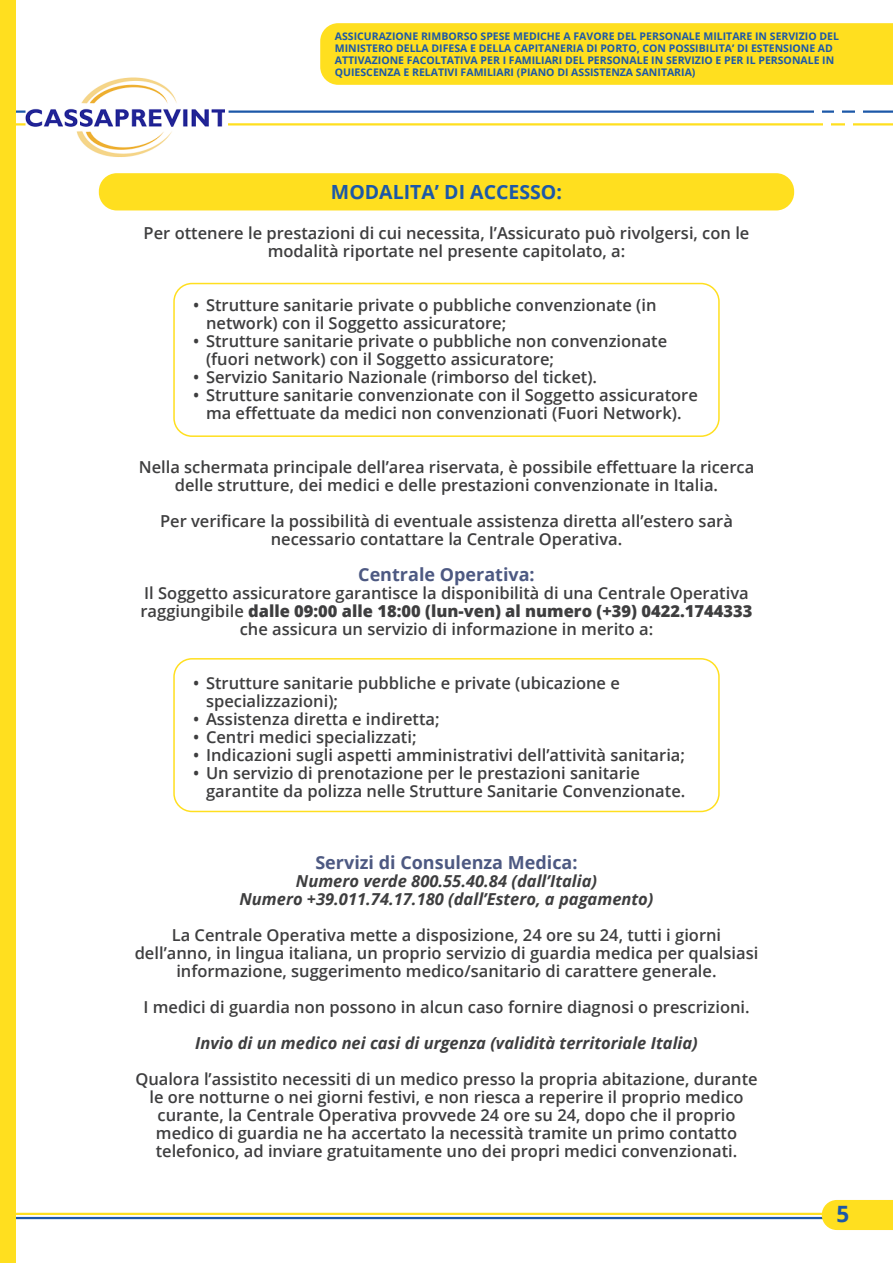
<style>
.page{position:relative;width:893px;height:1263px;background:#fff}
.page>*{position:absolute;margin:0;border:0;box-sizing:border-box;transform-origin:0 0}
.t1{font:700 22.5px "Open Sans";color:#1c58a8}
.t2{font:700 19.5px "Open Sans";color:#1c58a8}
.t3{font:700 18px "Open Sans";color:#4d5982}
.t4{font:600 16.5px/18px "Open Sans";color:#3e3e3f;text-align:center}
.t5{font:italic 700 16.5px "Open Sans";color:#3e3e3f}
.t6{font:700 10.5px/12px "Open Sans";color:#1c58a8}
.s1{font-weight:800}
</style>
<div class="page">
<img style="left:24px;top:77px;width:200px;height:80px">
<hr style="left:229px;top:110px;width:664px;height:3px;background:#1c58a8">
<hr style="left:228px;top:123px;width:665px;height:2px;background:#ffdf1f">
<hr style="left:0;top:110px;width:26px;height:3px;background:#1c58a8">
<hr style="left:0;top:123px;width:26px;height:2px;background:#ffdf1f">
<div style="left:814px;top:108px;width:8px;height:7px;background:#fff"></div>
<div style="left:823px;top:120px;width:8px;height:7px;background:#fff"></div>
<div style="left:835px;top:108px;width:7px;height:7px;background:#fff"></div>
<div style="left:855px;top:108px;width:7px;height:7px;background:#fff"></div>
<div style="left:845px;top:120px;width:7px;height:7px;background:#fff"></div>
<hr style="left:0;top:1213px;width:893px;height:2px;background:#ffdf1f">
<hr style="left:0;top:1217px;width:893px;height:2px;background:#1c58a8">
<div style="left:320px;top:23px;width:573px;height:62px;background:#ffdf1f"></div>
<div style="left:0;top:0;width:16px;height:1263px;background:#ffdf1f"></div>
<div style="left:822px;top:1200px;width:71px;height:30px;background:#ffdf1f"></div>
<div style="left:99px;top:173px;width:695px;height:37px;background:#ffdf1f;border-radius:18px"></div>
<div style="left:173px;top:283px;width:547px;height:154px;border:2px solid #ffdf1f;border-radius:18px"></div>
<div style="left:173px;top:658px;width:547px;height:154px;border:2px solid #ffdf1f;border-radius:18px"></div>
<p class="t6" style="left:335px;top:30px;width:506px">ASSICURAZIONE RIMBORSO SPESE MEDICHE A FAVORE DEL PERSONALE MILITARE IN SERVIZIO DEL MINISTERO DELLA DIFESA E DELLA CAPITANERIA DI PORTO, CON POSSIBILITA’ DI ESTENSIONE AD ATTIVAZIONE FACOLTATIVA PER I FAMILIARI DEL PERSONALE IN SERVIZIO E PER IL PERSONALE IN QUIESCENZA E RELATIVI FAMILIARI (PIANO DI ASSISTENZA SANITARIA)</p>
<p class="t2" style="left:331px;top:178px;width:233px">MODALITA’ DI ACCESSO:</p>
<p class="t4" style="left:144px;top:223px;width:607px">Per ottenere le prestazioni di cui necessita, l’Assicurato può rivolgersi, con le modalità riportate nel presente capitolato, a:</p>
<p class="t4" style="left:206px;top:295px;width:452px;text-align:left;text-indent:-13px">• Strutture sanitarie private o pubbliche convenzionate (in network) con il Soggetto assicuratore;</p>
<p class="t4" style="left:206px;top:331px;width:463px;text-align:left;text-indent:-13px">• Strutture sanitarie private o pubbliche non convenzionate (fuori network) con il Soggetto assicuratore;</p>
<p class="t4" style="left:193px;top:367px;width:405px">• Servizio Sanitario Nazionale (rimborso del ticket).</p>
<p class="t4" style="left:193px;top:385px;width:506px">• Strutture sanitarie convenzionate con il Soggetto assicuratore ma effettuate da medici non convenzionati (Fuori Network).</p>
<p class="t4" style="left:139px;top:457px;width:617px">Nella schermata principale dell’area riservata, è possibile effettuare la ricerca delle strutture, dei medici e delle prestazioni convenzionate in Italia.</p>
<p class="t4" style="left:160px;top:511px;width:574px">Per verificare la possibilità di eventuale assistenza diretta all’estero sarà necessario contattare la Centrale Operativa.</p>
<p class="t3" style="left:358px;top:561px;width:178px">Centrale Operativa:</p>
<p class="t4" style="left:141px;top:583px;width:613px">Il Soggetto assicuratore garantisce la disponibilità di una Centrale Operativa raggiungibile <span class="s1">dalle 09:00 alle 18:00 (lun-ven) al numero (+39) 0422.1744333 </span>che assicura un servizio di informazione in merito a:</p>
<p class="t4" style="left:206px;top:673px;width:415px;text-align:left;text-indent:-13px">• Strutture sanitarie pubbliche e private (ubicazione e specializzazioni);</p>
<p class="t4" style="left:193px;top:709px;width:248px">• Assistenza diretta e indiretta;</p>
<p class="t4" style="left:193px;top:727px;width:225px">• Centri medici specializzati;</p>
<p class="t4" style="left:193px;top:745px;width:493px">• Indicazioni sugli aspetti amministrativi dell’attività sanitaria;</p>
<p class="t4" style="left:206px;top:763px;width:481px;text-align:left;text-indent:-13px">• Un servizio di prenotazione per le prestazioni sanitarie garantite da polizza nelle Strutture Sanitarie Convenzionate.</p>
<p class="t3" style="left:315px;top:849px;width:264px">Servizi di Consulenza Medica:</p>
<p class="t5" style="left:296px;top:869px;width:303px">Numero verde 800.55.40.84 (dall’Italia)</p>
<p class="t5" style="left:239px;top:887px;width:415px">Numero +39.011.74.17.180 (dall’Estero, a pagamento)</p>
<p class="t4" style="left:135px;top:925px;width:625px">La Centrale Operativa mette a disposizione, 24 ore su 24, tutti i giorni dell’anno, in lingua italiana, un proprio servizio di guardia medica per qualsiasi informazione, suggerimento medico/sanitario di carattere generale.</p>
<p class="t4" style="left:143px;top:997px;width:608px">I medici di guardia non possono in alcun caso fornire diagnosi o prescrizioni.</p>
<p class="t5" style="left:195px;top:1031px;width:504px">Invio di un medico nei casi di urgenza (validità territoriale Italia)</p>
<p class="t4" style="left:135px;top:1069px;width:624px">Qualora l’assistito necessiti di un medico presso la propria abitazione, durante le ore notturne o nei giorni festivi, e non riesca a reperire il proprio medico curante, la Centrale Operativa provvede 24 ore su 24, dopo che il proprio medico di guardia ne ha accertato la necessità tramite un primo contatto telefonico, ad inviare gratuitamente uno dei propri medici convenzionati.</p>
<h1 class="t1" style="left:837px;top:1198px;width:14px">5</h1>
</div>
